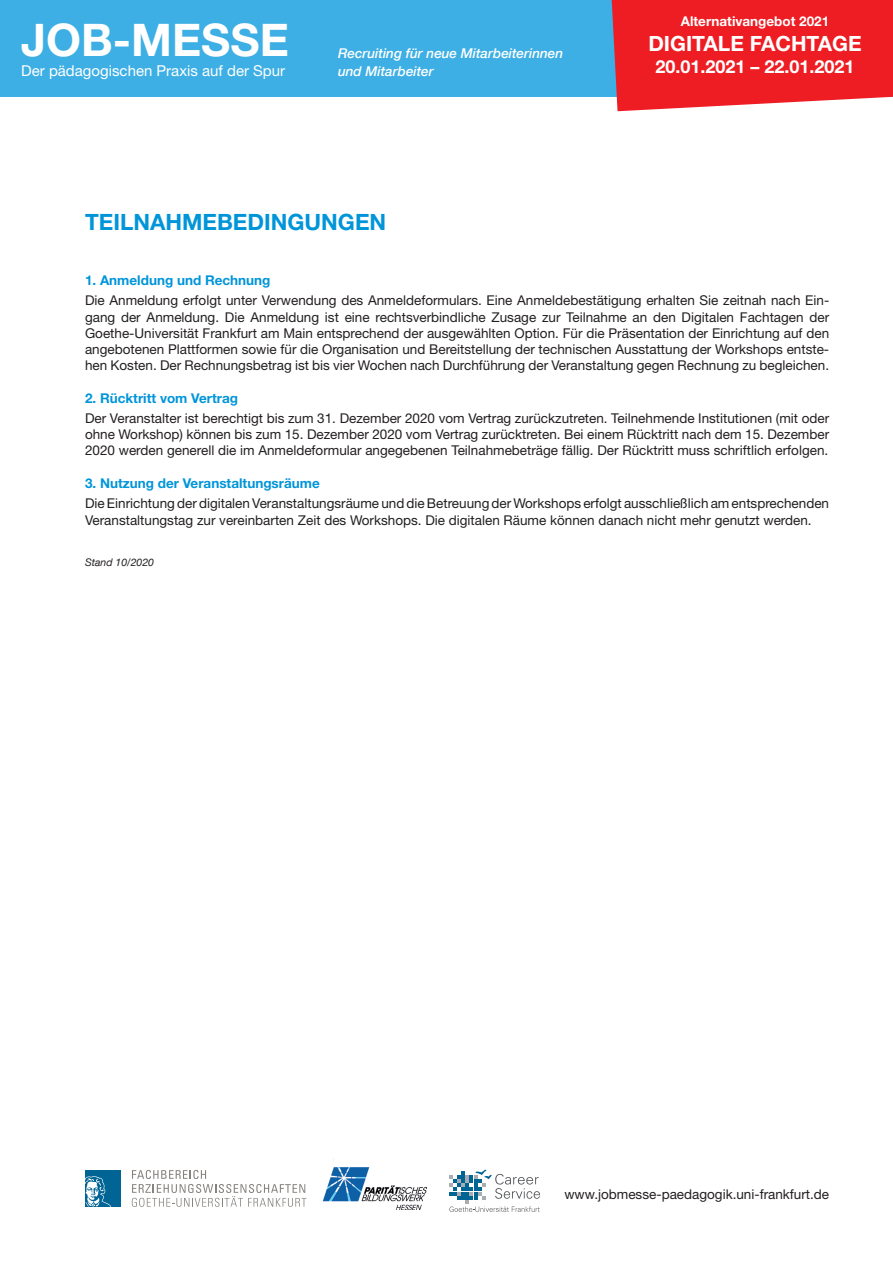
<style>
.page{position:relative;width:893px;height:1263px;background:#fff}
.page>*{position:absolute;margin:0;border:0;box-sizing:border-box;transform-origin:0 0}
.t1{font:700 45px "Helvetica Neue";color:#fff}
.t2{font:700 22.5px "Helvetica Neue";color:#0095d9}
.t3{font:700 21px "Helvetica Neue";color:#fff}
.t4{font:700 18px "Helvetica Neue";color:#fff}
.t5{font:15px "Helvetica Neue";color:#fff}
.t6{font:13.5px/16.2px "Helvetica Neue";color:#231f20;text-align:justify}
.t7{font:700 13.5px "Helvetica Neue";color:#0095d9}
.t8{font:italic 500 13.5px/18px "Helvetica Neue LT Com";color:#fff}
.t9{font:700 13.5px "Helvetica Neue";color:#fff}
.t10{font:italic 10.5px "Helvetica Neue LT Com";color:#231f20}
</style>
<div class="page">
<div style="left:0;top:0;width:893px;height:97px;background:#3eafe4"></div>
<svg style="left:612px;top:0;width:281px;height:111px"></svg>
<img style="left:322px;top:1167px;width:104px;height:42px">
<svg style="left:449px;top:1170px;width:91px;height:42px"></svg>
<svg style="left:132px;top:1170px;width:174px;height:37px"></svg>
<div style="left:85px;top:1170px;width:35px;height:36px;background:#006494"></div>
<svg style="left:85px;top:1176px;width:27px;height:31px"></svg>
<h1 class="t1" style="left:21px;top:13px;width:269px">JOB-MESSE</h1>
<p class="t5" style="left:21px;top:62px;width:265px">Der pädagogischen Praxis auf der Spur</p>
<p class="t8" style="left:338px;top:44px;width:227px">Recruiting für neue Mitarbeiterinnen und Mitarbeiter</p>
<h2 class="t2" style="left:85px;top:208px;width:303px">TEILNAHMEBEDINGUNGEN</h2>
<p class="t9" style="left:681px;top:13px;width:150px">Alternativangebot 2021</p>
<h3 class="t3" style="left:648px;top:31px;width:215px">DIGITALE FACHTAGE</h3>
<h3 class="t4" style="left:655px;top:55px;width:201px">20.01.2021 – 22.01.2021</h3>
<p class="t7" style="left:85px;top:272px;width:187px">1. Anmeldung und Rechnung</p>
<p class="t6" style="left:85px;top:292px;width:746px">Die Anmeldung erfolgt unter Verwendung des Anmeldeformulars. Eine Anmeldebestätigung erhalten Sie zeitnah nach Ein&shy;gang der Anmeldung. Die Anmeldung ist eine rechtsverbindliche Zusage zur Teilnahme an den Digitalen Fachtagen der Goethe-Universität Frankfurt am Main entsprechend der ausgewählten Option. Für die Präsentation der Einrichtung auf den angebotenen Plattformen sowie für die Organisation und Bereitstellung der technischen Ausstattung der Workshops entste&shy;hen Kosten. Der Rechnungsbetrag ist bis vier Wochen nach Durchführung der Veranstaltung gegen Rechnung zu begleichen.</p>
<p class="t7" style="left:85px;top:389px;width:155px">2. Rücktritt vom Vertrag</p>
<p class="t6" style="left:85px;top:410px;width:746px">Der Veranstalter ist berechtigt bis zum 31. Dezember 2020 vom Vertrag zurückzutreten. Teilnehmende Institutionen (mit oder ohne Workshop) können bis zum 15. Dezember 2020 vom Vertrag zurücktreten. Bei einem Rücktritt nach dem 15. Dezember 2020 werden generell die im Anmeldeformular angegebenen Teilnahmebeträge fällig. Der Rücktritt muss schriftlich erfolgen.</p>
<p class="t7" style="left:85px;top:475px;width:236px">3. Nutzung der Veranstaltungsräume</p>
<p class="t6" style="left:85px;top:495px;width:746px">Die Einrichtung der digitalen Veranstaltungsräume und die Betreuung der Workshops erfolgt ausschließlich am entsprechenden<br>Veranstaltungstag zur vereinbarten Zeit des Workshops. Die digitalen Räume können danach nicht mehr genutzt werden.</p>
<p class="t10" style="left:85px;top:556px;width:71px">Stand 10/2020</p>
<p class="t6" style="left:564px;top:1186px;width:266px">www.jobmesse-paedagogik.uni-frankfurt.de</p>
</div>
